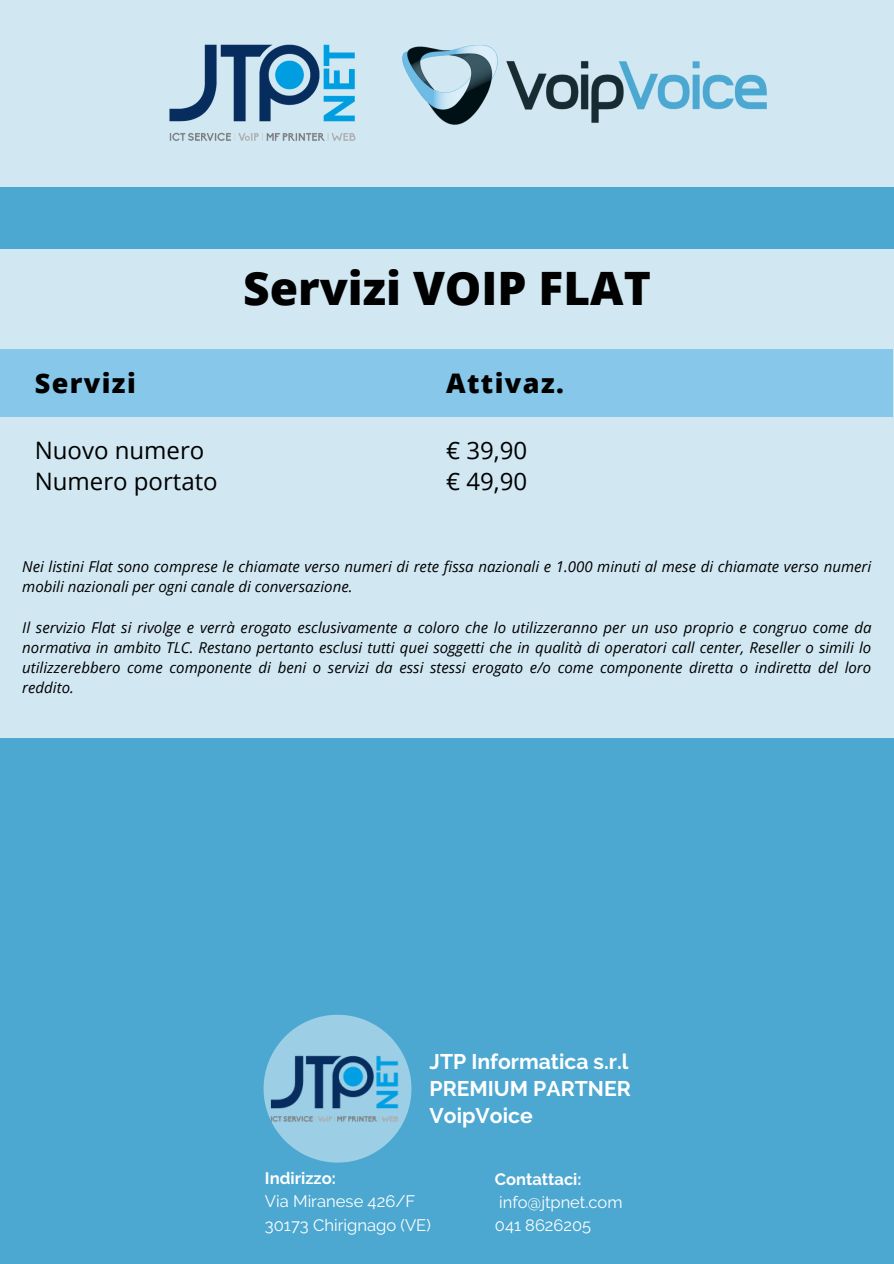
<style>
.page{position:relative;width:894px;height:1264px;background:#fff}
.page>*{position:absolute;margin:0;border:0;box-sizing:border-box;transform-origin:0 0}
.t1{font:800 46.05px "Open Sans";color:#000}
.t2{font:800 27px "Open Sans";letter-spacing:.05em;color:#000}
.t3{font:24px/31.3px "Open Sans";color:#000}
.t4{font:700 21.15px/26.7px "Raleway";color:#fff;text-align:justify}
.t5{font:16.65px/23.1px "Raleway";color:#fff}
.t6{font:700 16.65px "Raleway";color:#fff}
.t7{font:16.5px/23px "Raleway";color:#fff}
.t8{font:700 16.5px "Raleway";color:#fff}
.t9{font:italic 15px/20.2px "Open Sans";color:#000}
</style>
<div class="page">
<div style="left:0;top:0;width:893px;height:1263px;background:#4ca8d1"></div>
<div style="left:0;top:249px;width:893px;height:488px;background:#d1e8f3"></div>
<div style="left:0;top:349px;width:892px;height:68px;background:#87c7e9"></div>
<svg style="left:263px;top:1014px;width:148px;height:148px"></svg>
<img style="left:267px;top:1053px;width:140px;height:70px">
<div style="left:0;top:0;width:893px;height:187px;background:#d1e8f3"></div>
<img style="left:402px;top:46px;width:364px;height:79px">
<img style="left:169px;top:44px;width:187px;height:97px">
<h2 class="t2" style="left:35px;top:364px;width:103px">Servizi</h2>
<h3 class="t3" style="left:35px;top:434px;width:184px">Nuovo numero<br>Numero portato</h3>
<h1 class="t1" style="left:243px;top:256px;width:409px">Servizi VOIP FLAT</h1>
<h2 class="t2" style="left:446px;top:364px;width:119px">Attivaz.</h2>
<h3 class="t3" style="left:446px;top:434px;width:83px">€ 39,90 € 49,90</h3>
<p class="t9" style="left:22px;top:556px;width:850px">Nei listini Flat sono comprese le chiamate verso numeri di rete fissa nazionali e 1.000 minuti al mese di chiamate verso numeri mobili nazionali per ogni canale di conversazione.</p>
<p class="t9" style="left:22px;top:616px;width:850px;text-align:justify">Il servizio Flat si rivolge e verrà erogato esclusivamente a coloro che lo utilizzeranno per un uso proprio e congruo come da normativa in ambito TLC. Restano pertanto esclusi tutti quei soggetti che in qualità di operatori call center, Reseller o simili lo utilizzerebbero come componente di beni o servizi da essi stessi erogato e/o come componente diretta o indiretta del loro reddito.</p>
<h3 class="t4" style="left:429px;top:1048px;width:202px">JTP Informatica s.r.l PREMIUM PARTNER VoipVoice</h3>
<p class="t6" style="left:265px;top:1168px;width:72px">Indirizzo:</p>
<p class="t5" style="left:265px;top:1189px;width:167px">Via Miranese 426/F<br>30173 Chirignago (VE)</p>
<p class="t8" style="left:495px;top:1169px;width:88px">Contattaci:</p>
<p class="t7" style="left:495px;top:1190px;width:129px">info@jtpnet.com<br>041 8626205</p>
</div>
